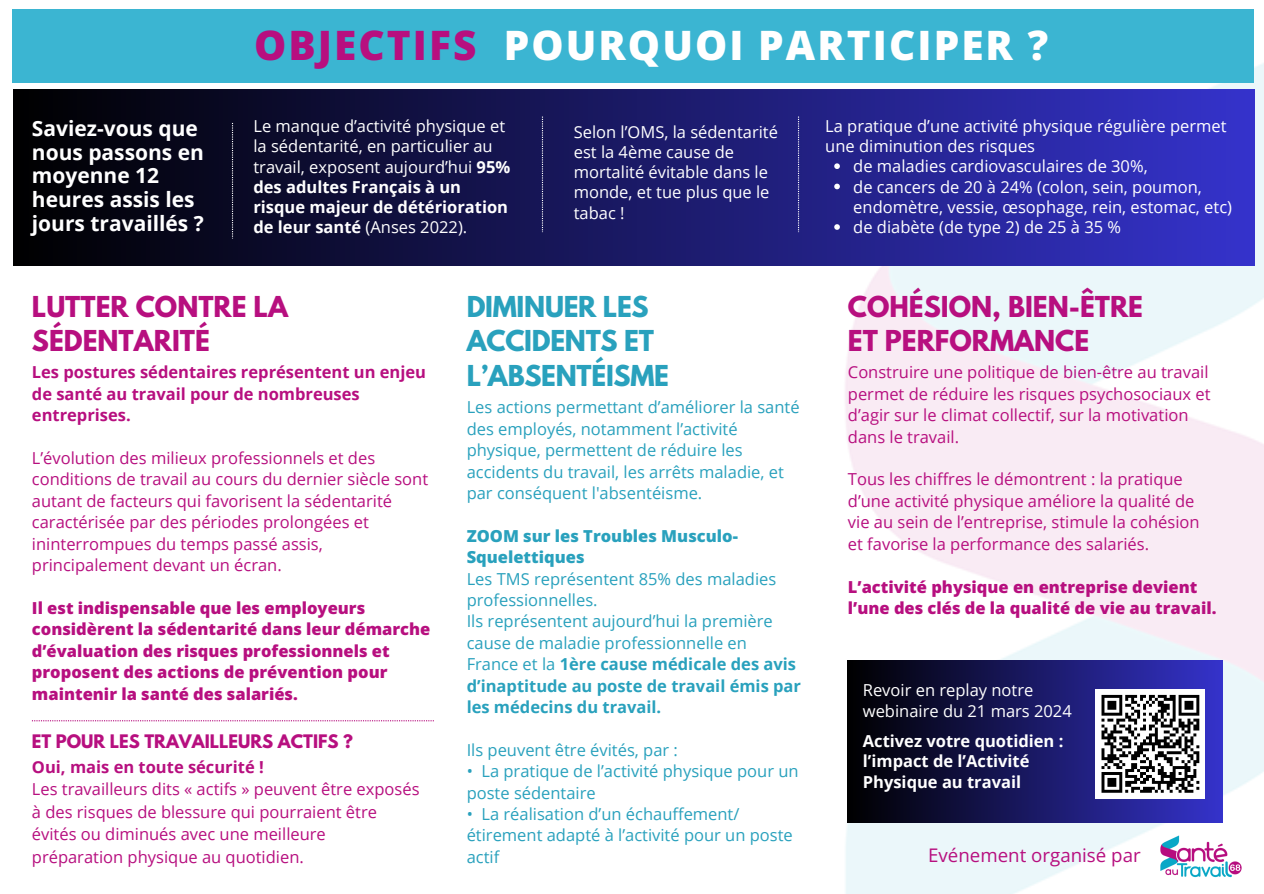
<style>
.page{position:relative;width:1264px;height:894px;background:#fff}
.page>*{position:absolute;margin:0;border:0;box-sizing:border-box;transform-origin:0 0}
.t1{font:800 40.5px "Open Sans";letter-spacing:.05em;color:#fff}
.t2{font:700 25.5px/35px "League Spartan";color:#b70f7f}
.t3{font:700 25.5px/35px "League Spartan";letter-spacing:-.01em;color:#29a1bd}
.t4{font:700 21px/23.7px "Open Sans";color:#fff}
.t5{font:18.75px "Open Sans";color:#b70f7f}
.t6{font:16.5px/21.5px "Open Sans";color:#b70f7f}
.t7{font:16.5px/21.5px "Open Sans";color:#29a1bd}
.t8{font:16.5px/20.2px "Open Sans";color:#fff}
.t9{font:800 16.5px/21.5px "Open Sans";color:#b70f7f}
.t10{font:700 16.5px/21.5px "Open Sans";color:#b70f7f}
.t11{font:700 16.5px/20.7px "Open Sans";color:#fff}
.t12{font:700 16.5px/24.8px "League Spartan";color:#b70f7f}
.s1{color:#b70f7f}
.s2{font-weight:700}
.s3{font-family:"Open Sans"}
.s4{font-weight:800}
</style>
<div class="page">
<img style="left:773px;top:63px;width:490px;height:830px">
<div style="left:848px;top:660px;width:374px;height:162px;background:linear-gradient(to right,#000,#3b39cd)"></div>
<img style="left:1156px;top:822px;width:89px;height:66px">
<div style="left:13px;top:9px;width:1241px;height:73px;background:#3bb5d2"></div>
<svg style="left:32px;top:720px;width:402px;height:1px"></svg>
<div style="left:14px;top:89px;width:1240px;height:176px;background:linear-gradient(to right,#000,#3533cb)"></div>
<svg style="left:232px;top:123px;width:1px;height:116px"></svg>
<svg style="left:542px;top:116px;width:1px;height:116px"></svg>
<svg style="left:798px;top:116px;width:1px;height:116px"></svg>
<div style="left:1095px;top:688px;width:110px;height:110px;background:#fff"></div>
<svg style="left:1101px;top:694px;width:99px;height:99px"></svg>
<svg style="left:834px;top:163px;width:5px;height:6px"></svg>
<svg style="left:834px;top:184px;width:5px;height:5px"></svg>
<svg style="left:834px;top:224px;width:5px;height:6px"></svg>
<h5 class="t4" style="left:32px;top:116px;width:173px">Saviez-vous que nous passons en moyenne 12 heures assis les jours travaillés ?</h5>
<p class="t1" style="left:254px;top:17px;width:795px"><span class="s1">OBJECTIFS</span> POURQUOI PARTICIPER ?</p>
<h5 class="t8" style="left:253px;top:115px;width:258px">Le manque d’activité physique et la sédentarité, en particulier au travail, exposent aujourd’hui <span class="s2">95% des adultes Français à un risque majeur de détérioration de leur santé</span> (Anses 2022).</h5>
<p class="t8" style="left:573px;top:121px;width:206px">Selon l’OMS, la sédentarité est la 4ème cause de mortalité évitable dans le monde, et tue plus que le tabac !</p>
<h5 class="t8" style="left:825px;top:115px;width:403px">La pratique d’une activité physique régulière permet une diminution des risques</h5>
<p class="t8" style="left:853px;top:156px;width:296px">de maladies cardiovasculaires de 30%,</p>
<p class="t8" style="left:853px;top:176px;width:380px">de cancers de 20 à 24% (colon, sein, poumon, endomètre, vessie, œsophage, rein, estomac, etc)</p>
<p class="t8" style="left:853px;top:216px;width:269px">de diabète (de type 2) de 25 à 35 %</p>
<p class="t2" style="left:32px;top:292px;width:258px">LUTTER CONTRE LA<br>SÉDENTARITÉ</p>
<p class="t10" style="left:32px;top:361px;width:396px">Les postures sédentaires représentent un enjeu de santé au travail pour de nombreuses entreprises.</p>
<p class="t6" style="left:32px;top:447px;width:398px">L’évolution des milieux professionnels et des conditions de travail au cours du dernier siècle sont autant de facteurs qui favorisent la sédentarité caractérisée par des périodes prolongées et ininterrompues du temps passé assis, principalement devant un écran.</p>
<h2 class="t9" style="left:32px;top:596px;width:400px">Il est indispensable que les employeurs considèrent la sédentarité dans leur démarche d’évaluation des risques professionnels et proposent des actions de prévention pour maintenir la santé des salariés.</h2>
<p class="t12" style="left:32px;top:731px;width:322px">ET POUR LES TRAVAILLEURS ACTIFS ?<br><span class="s3">Oui, mais en toute sécurité !</span></p>
<p class="t6" style="left:32px;top:777px;width:389px;line-height:22.5px">Les travailleurs dits « actifs » peuvent être exposés à des risques de blessure qui pourraient être évités ou diminués avec une meilleure préparation physique au quotidien.</p>
<p class="t3" style="left:466px;top:292px;width:204px">DIMINUER LES<br>ACCIDENTS ET<br>L’ABSENTÉISME</p>
<p class="t7" style="left:466px;top:396px;width:334px">Les actions permettant d’améliorer la santé des employés, notamment l’activité physique, permettent de réduire les accidents du travail, les arrêts maladie, et par conséquent l'absentéisme.</p>
<p class="t7" style="left:466px;top:524px;width:336px"><span class="s4">ZOOM sur les Troubles Musculo-<br>Squelettiques<br></span>Les TMS représentent 85% des maladies professionnelles.<br>Ils représentent aujourd’hui la première cause de maladie professionnelle en<br>France et la <span class="s2">1ère cause médicale des avis d’inaptitude au poste de travail émis par les médecins du travail.</span></p>
<h5 class="t7" style="left:466px;top:738px;width:213px">Ils peuvent être évités, par :</h5>
<h5 class="t7" style="left:466px;top:759px;width:333px">• La pratique de l’activité physique pour un poste sédentaire</h5>
<h5 class="t7" style="left:466px;top:802px;width:328px">• La réalisation d’un échauffement/ étirement adapté à l’activité pour un poste actif</h5>
<h4 class="t2" style="left:848px;top:292px;width:297px">COHÉSION, BIEN-ÊTRE<br>ET PERFORMANCE</h4>
<h4 class="t6" style="left:848px;top:361px;width:364px">Construire une politique de bien-être au travail permet de réduire les risques psychosociaux et d’agir sur le climat collectif, sur la motivation dans le travail.</h4>
<h5 class="t6" style="left:848px;top:468px;width:353px">Tous les chiffres le démontrent : la pratique d’une activité physique améliore la qualité de vie au sein de l’entreprise, stimule la cohésion et favorise la performance des salariés.</h5>
<h4 class="t9" style="left:848px;top:575px;width:370px">L’activité physique en entreprise devient l’une des clés de la qualité de vie au travail.</h4>
<h4 class="t8" style="left:862px;top:679px;width:210px;line-height:20.7px">Revoir en replay notre webinaire du 21 mars 2024</h4>
<h5 class="t11" style="left:862px;top:729px;width:202px">Activez votre quotidien : l’impact de l’Activité<br>Physique au travail</h5>
<h5 class="t5" style="left:928px;top:841px;width:214px">Evénement organisé par</h5>
</div>
